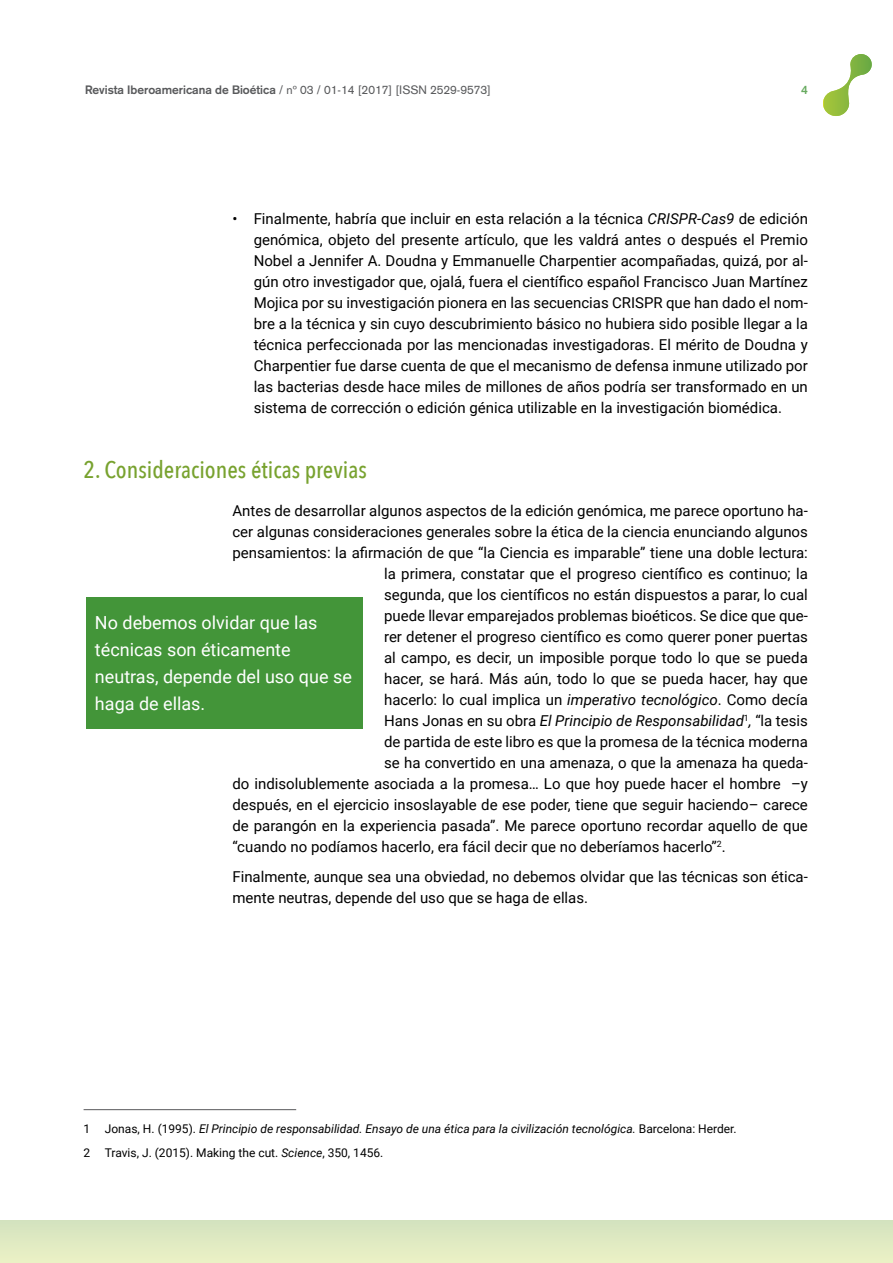
<style>
.page{position:relative;width:893px;height:1263px;background:#fff}
.page>*{position:absolute;margin:0;border:0;box-sizing:border-box;transform-origin:0 0}
.t1{font:500 24px "Avenir Next Condensed";color:#78a22f}
.t2{font:18px/27px "Roboto";color:#fff}
.t3{font:15px/21px "Roboto";color:#000;text-align:justify}
.t4{font:italic 15px "Roboto";color:#000}
.t5{font:italic 12px/23.5px "Roboto";color:#000}
.t6{font:12px "Akzidenz Grotesk";color:#58595b}
.t7{font:700 12px "Akzidenz Grotesk";color:#68aa60}
.s1{font-weight:700}
.s2{font-style:italic}
.s3{font-style:normal}
</style>
<div class="page">
<div style="left:0;top:1220px;width:893px;height:43px;background:#e0eac2"></div>
<svg style="left:823px;top:54px;width:49px;height:62px"></svg>
<hr style="left:84px;top:1109px;width:212px;height:1px;background:#58595b">
<div style="left:86px;top:597px;width:277px;height:132px;background:#439539"></div>
<p class="t6" style="left:85px;top:83px;width:407px"><span class="s1">Revista Iberoamericana de Bioética</span> / nº 03 / 01-14 [2017] [ISSN 2529-9573]</p>
<p class="t7" style="left:801px;top:83px;width:8px">4</p>
<p class="t3" style="left:254px;top:208px;width:556px;text-indent:-21px">• Finalmente, habría que incluir en esta relación a la técnica <span class="s2">CRISPR-Cas9</span> de edición genómica, objeto del presente artículo, que les valdrá antes o después el Premio Nobel a Jennifer A. Doudna y Emmanuelle Charpentier acompañadas, quizá, por al&shy;gún otro investigador que, ojalá, fuera el científico español Francisco Juan Martínez Mojica por su investigación pionera en las secuencias CRISPR que han dado el nom&shy;bre a la técnica y sin cuyo descubrimiento básico no hubiera sido posible llegar a la técnica perfeccionada por las mencionadas investigadoras. El mérito de Doudna y Charpentier fue darse cuenta de que el mecanismo de defensa inmune utilizado por las bacterias desde hace miles de millones de años podría ser transformado en un sistema de corrección o edición génica utilizable en la investigación biomédica.</p>
<h1 class="t1" style="left:84px;top:455px;width:285px">2. Consideraciones éticas previas</h1>
<p class="t3" style="left:232px;top:500px;width:577px">Antes de desarrollar algunos aspectos de la edición genómica, me parece oportuno ha-</p>
<p class="t3" style="left:232px;top:521px;width:577px">cer algunas consideraciones generales sobre la ética de la ciencia enunciando algunos</p>
<p class="t3" style="left:232px;top:542px;width:577px">pensamientos: la afirmación de que “la Ciencia es imparable” tiene una doble lectura:</p>
<p class="t3" style="left:384px;top:563px;width:425px">la primera, constatar que el progreso científico es continuo; la</p>
<p class="t3" style="left:384px;top:584px;width:425px">segunda, que los científicos no están dispuestos a parar, lo cual</p>
<p class="t3" style="left:384px;top:605px;width:425px">puede llevar emparejados problemas bioéticos. Se dice que que-</p>
<p class="t3" style="left:384px;top:626px;width:425px">rer detener el progreso científico es como querer poner puertas</p>
<p class="t3" style="left:384px;top:647px;width:425px">al campo, es decir, un imposible porque todo lo que se pueda</p>
<p class="t3" style="left:384px;top:668px;width:425px">hacer, se hará. Más aún, todo lo que se pueda hacer, hay que</p>
<p class="t3" style="left:384px;top:689px;width:425px">hacerlo: lo cual implica un <span class="s2">imperativo tecnológico</span>. Como decía</p>
<p class="t4" style="left:384px;top:710px;width:425px"><span class="s3">Hans Jonas en su obra</span> El Principio de Responsabilidad<sup>1</sup>, <span class="s3">“la tesis</span></p>
<p class="t3" style="left:384px;top:731px;width:425px">de partida de este libro es que la promesa de la técnica moderna</p>
<p class="t3" style="left:384px;top:752px;width:425px">se ha convertido en una amenaza, o que la amenaza ha queda-</p>
<p class="t3" style="left:232px;top:773px;width:577px">do indisolublemente asociada a la promesa… Lo que hoy puede hacer el hombre –y</p>
<p class="t3" style="left:232px;top:794px;width:577px">después, en el ejercicio insoslayable de ese poder, tiene que seguir haciendo– carece</p>
<p class="t3" style="left:232px;top:815px;width:577px">de parangón en la experiencia pasada”. Me parece oportuno recordar aquello de que</p>
<p class="t3" style="left:232px;top:836px;width:495px">“cuando no podíamos hacerlo, era fácil decir que no deberíamos hacerlo”<sup>2</sup>.</p>
<p class="t3" style="left:232px;top:865px;width:577px">Finalmente, aunque sea una obviedad, no debemos olvidar que las técnicas son ética&shy;mente neutras, depende del uso que se haga de ellas.</p>
<p class="t2" style="left:95px;top:608px;width:258px">No debemos olvidar que las técnicas son éticamente neutras, depende del uso que se haga de ellas.</p>
<p class="t5" style="left:84px;top:1117px;width:655px"><span class="s3">1 Jonas, H. (1995).</span> El Principio de responsabilidad. Ensayo de una ética para la civilización tecnológica. <span class="s3">Barcelona: Herder.<br>2 Travis, J. (2015). Making the cut.</span> Science<span class="s3">, 350, 1456.</span></p>
</div>
